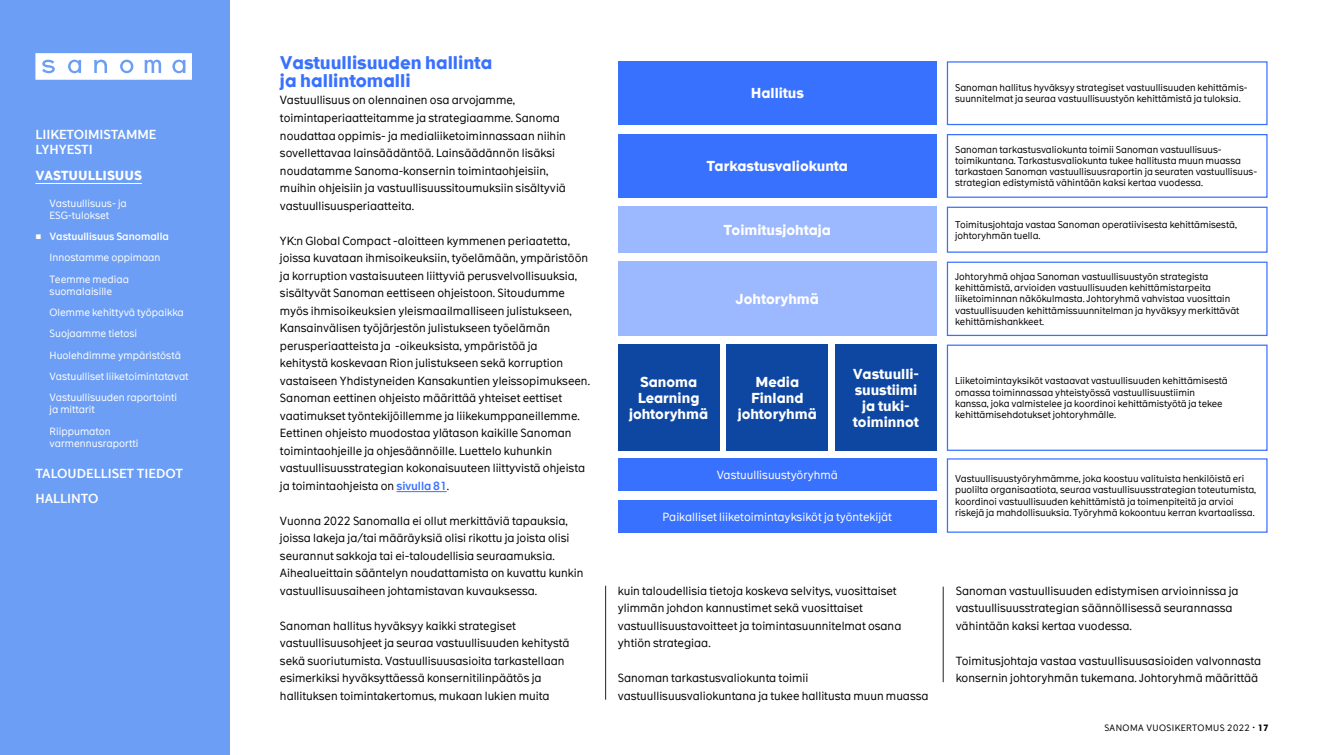
<style>
.page{position:relative;width:1322px;height:755px;background:#fff}
.page>*{position:absolute;margin:0;border:0;box-sizing:border-box;transform-origin:0 0}
.t1{font:700 17.5px/17.5px "The Message";color:#3971ff}
.t2{font:700 13.75px/16.2px "The Message";color:#fff;text-align:center}
.t3{font:600 12.5px/15px "The Message";color:#fff}
.t4{font:700 12.5px "The Message";color:#fff}
.Body_text{font:11.25px/17.5px "The Message";color:#000}
.t5{font:11.25px "The Message";color:#fff}
.t6{font:10px/12px "The Message";color:#fff}
.t7{font:600 10px "The Message";color:#fff}
.t8{font:9.38px/11.2px "The Message";color:#000}
.t9{font:8.75px "The Message";letter-spacing:.05em;color:#000}
.s1{font-family:"Arial";font-weight:400}
.s2{font-weight:600;color:#3971ff}
.s3{font-size:12.25px}
.s4{font-weight:700}
</style>
<div class="page">
<div style="left:0;top:0;width:230px;height:755px;background:#6c9ef5"></div>
<svg style="left:35px;top:53px;width:157px;height:27px;background:#e8f0fd"></svg>
<hr style="left:396px;top:491px;width:51px;height:1px;background:#3971ff">
<hr style="left:605px;top:586px;width:1px;height:113px;background:#222">
<div style="left:618px;top:61px;width:319px;height:64px;background:#3971ff"></div>
<div style="left:618px;top:134px;width:319px;height:64px;background:#3971ff"></div>
<div style="left:947px;top:134px;width:320px;height:64px;border:1px solid #3971ff"></div>
<div style="left:947px;top:61px;width:320px;height:64px;border:1px solid #3971ff"></div>
<div style="left:947px;top:207px;width:320px;height:46px;border:1px solid #3971ff"></div>
<div style="left:947px;top:262px;width:320px;height:74px;border:1px solid #3971ff"></div>
<div style="left:947px;top:344px;width:320px;height:107px;border:1px solid #3971ff"></div>
<div style="left:947px;top:458px;width:320px;height:75px;border:1px solid #3971ff"></div>
<div style="left:618px;top:207px;width:319px;height:46px;background:#9cb8ff"></div>
<div style="left:618px;top:262px;width:319px;height:74px;background:#9cb8ff"></div>
<div style="left:618px;top:344px;width:101px;height:107px;background:#0d47a1"></div>
<div style="left:726px;top:344px;width:102px;height:107px;background:#0d47a1"></div>
<div style="left:835px;top:344px;width:102px;height:107px;background:#0d47a1"></div>
<div style="left:618px;top:458px;width:319px;height:33px;background:#3971ff"></div>
<div style="left:618px;top:500px;width:319px;height:33px;background:#3971ff"></div>
<hr style="left:943px;top:586px;width:1px;height:96px;background:#222">
<hr style="left:35px;top:183px;width:107px;height:1px;background:#fff">
<p class="t3" style="left:35px;top:127px;width:123px">LIIKETOIMISTAMME<br>LYHYESTI</p>
<p class="t4" style="left:35px;top:167px;width:108px">VASTUULLISUUS</p>
<p class="t6" style="left:50px;top:197px;width:79px">Vastuullisuus- ja<br>ESG-tulokset</p>
<p class="t7" style="left:35px;top:230px;width:135px"><span class="s1">■</span> Vastuullisuus Sanomalla</p>
<p class="t6" style="left:50px;top:247px;width:112px;line-height:21.4px">Innostamme oppimaan<br>Teemme mediaa</p>
<p class="t6" style="left:50px;top:285px;width:64px">suomalaisille</p>
<p class="t6" style="left:50px;top:323px;width:141px;line-height:21.4px">Suojaamme tietosi<br>Huolehdimme ympäristöstä<br>Vastuulliset liiketoimintatavat</p>
<p class="t6" style="left:50px;top:306px;width:136px">Olemme kehittyvä työpaikka</p>
<p class="t6" style="left:50px;top:392px;width:129px">Vastuullisuuden raportointi ja mittarit</p>
<p class="t6" style="left:50px;top:425px;width:90px">Riippumaton varmennusraportti</p>
<p class="t3" style="left:35px;top:461px;width:149px;line-height:25.4px">TALOUDELLISET TIEDOT<br>HALLINTO</p>
<h3 class="t1" style="left:280px;top:55px;width:214px">Vastuullisuuden hallinta ja hallintomalli</h3>
<p class="Body_text" style="left:280px;top:92px;width:287px">Vastuullisuus on olennainen osa arvojamme, toimintaperiaatteitamme ja strategiaamme. Sanoma noudattaa oppimis- ja medialiiketoiminnassaan niihin sovellettavaa lainsäädäntöä. Lainsäädännön lisäksi noudatamme Sanoma-konsernin toimintaohjeisiin, muihin ohjeisiin ja vastuullisuussitoumuksiin sisältyviä vastuullisuusperiaatteita.</p>
<p class="Body_text" style="left:280px;top:232px;width:311px">YK:n Global Compact -aloitteen kymmenen periaatetta, joissa kuvataan ihmisoikeuksiin, työelämään, ympäristöön ja korruption vastaisuuteen liittyviä perusvelvollisuuksia, sisältyvät Sanoman eettiseen ohjeistoon. Sitoudumme myös ihmisoikeuksien yleismaailmalliseen julistukseen, Kansainvälisen työjärjestön julistukseen työelämän perusperiaatteista ja -oikeuksista, ympäristöä ja<br>kehitystä koskevaan Rion julistukseen sekä korruption vastaiseen Yhdistyneiden Kansakuntien yleissopimukseen.<br>Sanoman eettinen ohjeisto määrittää yhteiset eettiset vaatimukset työntekijöillemme ja liikekumppaneillemme.<br>Eettinen ohjeisto muodostaa ylätason kaikille Sanoman toimintaohjeille ja ohjesäännöille. Luettelo kuhunkin vastuullisuusstrategian kokonaisuuteen liittyvistä ohjeista ja toimintaohjeista on <span class="s2">sivulla 81</span>.</p>
<p class="Body_text" style="left:280px;top:512px;width:305px">Vuonna 2022 Sanomalla ei ollut merkittäviä tapauksia, joissa lakeja ja/tai määräyksiä olisi rikottu ja joista olisi seurannut sakkoja tai ei-taloudellisia seuraamuksia.<br>Aihealueittain sääntelyn noudattamista on kuvattu kunkin vastuullisuusaiheen johtamistavan kuvauksessa.</p>
<p class="Body_text" style="left:280px;top:617px;width:291px">Sanoman hallitus hyväksyy kaikki strategiset vastuullisuusohjeet ja seuraa vastuullisuuden kehitystä sekä suoriutumista. Vastuullisuusasioita tarkastellaan esimerkiksi hyväksyttäessä konsernitilinpäätös ja hallituksen toimintakertomus, mukaan lukien muita</p>
<p class="t2" style="left:750px;top:86px;width:55px">Hallitus</p>
<p class="t2" style="left:706px;top:158px;width:143px">Tarkastusvaliokunta</p>
<p class="t2" style="left:723px;top:222px;width:109px">Toimitusjohtaja</p>
<p class="t2" style="left:735px;top:291px;width:85px">Johtoryhmä</p>
<p class="t2" style="left:629px;top:374px;width:81px">Sanoma<br>Learning johtoryhmä</p>
<p class="t2" style="left:738px;top:374px;width:81px">Media<br>Finland johtoryhmä</p>
<p class="t2" style="left:853px;top:366px;width:68px">Vastuulli&shy;suustiimi ja tuki&shy;toiminnot</p>
<p class="t5" style="left:716px;top:468px;width:123px">Vastuullisuustyöryhmä</p>
<p class="t5" style="left:662px;top:509px;width:231px">Paikalliset liiketoimintayksiköt ja työntekijät</p>
<p class="Body_text" style="left:618px;top:582px;width:285px">kuin taloudellisia tietoja koskeva selvitys, vuosittaiset ylimmän johdon kannustimet sekä vuosittaiset vastuullisuustavoitteet ja toimintasuunnitelmat osana yhtiön strategiaa.</p>
<p class="Body_text" style="left:618px;top:669px;width:312px">Sanoman tarkastusvaliokunta toimii vastuullisuusvaliokuntana ja tukee hallitusta muun muassa</p>
<p class="t8" style="left:955px;top:82px;width:294px">Sanoman hallitus hyväksyy strategiset vastuullisuuden kehittämis&shy;suunnitelmat ja seuraa vastuullisuustyön kehittämistä ja tuloksia.</p>
<p class="t8" style="left:955px;top:143px;width:303px">Sanoman tarkastusvaliokunta toimii Sanoman vastuullisuus&shy;toimikuntana. Tarkastusvaliokunta tukee hallitusta muun muassa tarkastaen Sanoman vastuullisuusraportin ja seuraten vastuullisuus&shy;strategian edistymistä vähintään kaksi kertaa vuodessa.</p>
<p class="t8" style="left:955px;top:218px;width:283px">Toimitusjohtaja vastaa Sanoman operatiivisesta kehittämisestä, johtoryhmän tuella.</p>
<p class="t8" style="left:955px;top:271px;width:286px">Johtoryhmä ohjaa Sanoman vastuullisuustyön strategista kehittämistä, arvioiden vastuullisuuden kehittämistarpeita liiketoiminnan näkökulmasta. Johtoryhmä vahvistaa vuosittain vastuullisuuden kehittämissuunnitelman ja hyväksyy merkittävät kehittämishankkeet.</p>
<p class="t8" style="left:955px;top:375px;width:274px">Liiketoimintayksiköt vastaavat vastuullisuuden kehittämisestä omassa toiminnassaa yhteistyössä vastuullisuustiimin kanssa, joka valmistelee ja koordinoi kehittämistyötä ja tekee kehittämisehdotukset johtoryhmälle.</p>
<p class="t8" style="left:955px;top:473px;width:302px">Vastuullisuustyöryhmämme, joka koostuu valituista henkilöistä eri puolilta organisaatiota, seuraa vastuullisuusstrategian toteutumista, koordinoi vastuullisuuden kehittämistä ja toimenpiteitä ja arvioi riskejä ja mahdollisuuksia. Työryhmä kokoontuu kerran kvartaalissa.</p>
<p class="Body_text" style="left:956px;top:582px;width:284px">Sanoman vastuullisuuden edistymisen arvioinnissa ja vastuullisuusstrategian säännöllisessä seurannassa vähintään kaksi kertaa vuodessa.</p>
<p class="Body_text" style="left:956px;top:652px;width:307px">Toimitusjohtaja vastaa vastuullisuusasioiden valvonnasta konsernin johtoryhmän tukemana. Johtoryhmä määrittää</p>
<p class="t9" style="left:1104px;top:722px;width:166px">SANOMA VUOSIKERTOMUS 2022 <span class="s3">∙</span> <span class="s4">17</span></p>
</div>
